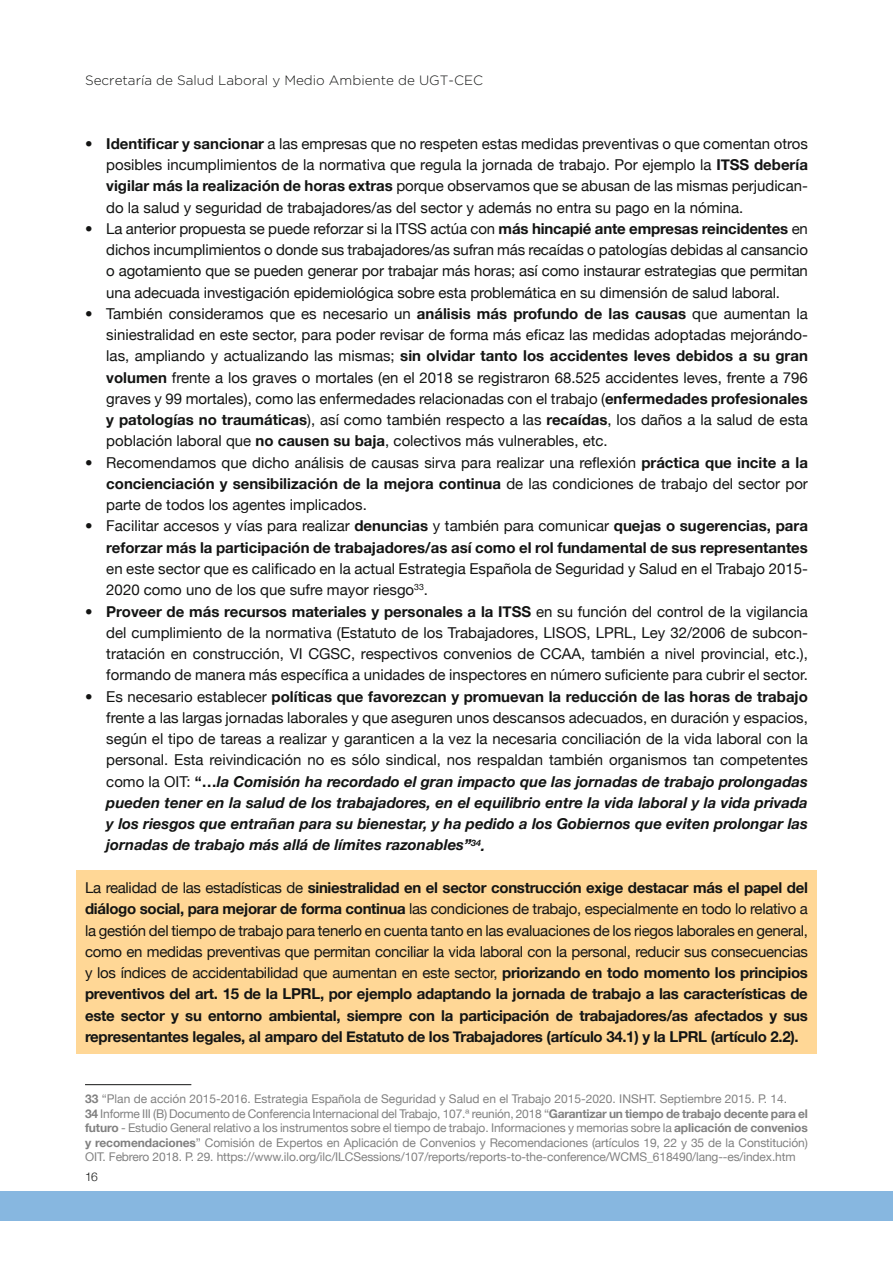
<style>
.page{position:relative;width:893px;height:1263px;background:#fff}
.page>*{position:absolute;margin:0;border:0;box-sizing:border-box;transform-origin:0 0}
.t1{font:15px/21.3px "Helvetica Neue";color:#131413}
.t2{font:700 15px/21.3px "Helvetica Neue";letter-spacing:-.02em;color:#131413;text-align:justify}
.t3{font:300 13.5px "Gotham";color:#131413}
.t4{font:12px/14.4px "Helvetica Neue";letter-spacing:-.01em;color:#818181}
.t5{font:300 12px "Helvetica Neue";color:#131413}
.s1{font-weight:700}
.s2{font-weight:700;font-style:italic}
.s3{font-weight:400}
</style>
<div class="page">
<div style="left:0;top:1191px;width:893px;height:29px;background:#87b7e0"></div>
<div style="left:77px;top:870px;width:740px;height:184px;background:#ffd796"></div>
<hr style="left:85px;top:1084px;width:106px;height:1px;background:#131413">
<p class="t3" style="left:85px;top:72px;width:400px">Secretaría de Salud Laboral y Medio Ambiente de UGT-CEC</p>
<p class="t1" style="left:106px;top:134px;width:703px"><span class="s1">Identificar y sancionar</span> a las empresas que no respeten estas medidas preventivas o que comentan otros posibles incumplimientos de la normativa que regula la jornada de trabajo. Por ejemplo la <span class="s1">ITSS debería vigilar más la realización de horas extras</span> porque observamos que se abusan de las mismas perjudican&shy;do la salud y seguridad de trabajadores/as del sector y además no entra su pago en la nómina.<br>La anterior propuesta se puede reforzar si la ITSS actúa con <span class="s1">más hincapié ante empresas reincidentes</span> en dichos incumplimientos o donde sus trabajadores/as sufran más recaídas o patologías debidas al cansancio o agotamiento que se pueden generar por trabajar más horas; así como instaurar estrategias que permitan una adecuada investigación epidemiológica sobre esta problemática en su dimensión de salud laboral.<br>También consideramos que es necesario un <span class="s1">análisis más profundo de las causas</span> que aumentan la siniestralidad en este sector, para poder revisar de forma más eficaz las medidas adoptadas mejorándo&shy;las, ampliando y actualizando las mismas; <span class="s1">sin olvidar tanto los accidentes leves debidos a su gran volumen</span> frente a los graves o mortales (en el 2018 se registraron 68.525 accidentes leves, frente a 796 graves y 99 mortales), como las enfermedades relacionadas con el trabajo (<span class="s1">enfermedades profesionales y patologías no traumáticas</span>), así como también respecto a las <span class="s1">recaídas</span>, los daños a la salud de esta población laboral que <span class="s1">no causen su baja</span>, colectivos más vulnerables, etc.<br>Recomendamos que dicho análisis de causas sirva para realizar una reflexión <span class="s1">práctica que incite a la concienciación y sensibilización de la mejora continua</span> de las condiciones de trabajo del sector por parte de todos los agentes implicados.<br>Facilitar accesos y vías para realizar <span class="s1">denuncias</span> y también para comunicar <span class="s1">quejas o sugerencias, para reforzar más la participación de trabajadores/as así como el rol fundamental de sus representantes</span></p>
<p class="t1" style="left:106px;top:559px;width:703px">en este sector que es calificado en la actual Estrategia Española de Seguridad y Salud en el Trabajo 2015- 2020 como uno de los que sufre mayor riesgo<sup>33</sup>.<br><span class="s1">Proveer de más recursos materiales y personales a la ITSS</span> en su función del control de la vigilancia del cumplimiento de la normativa (Estatuto de los Trabajadores, LISOS, LPRL, Ley 32/2006 de subcon&shy;tratación en construcción, VI CGSC, respectivos convenios de CCAA, también a nivel provincial, etc.), formando de manera más específica a unidades de inspectores en número suficiente para cubrir el sector.<br>Es necesario establecer <span class="s1">políticas que favorezcan y promuevan la reducción de las horas de trabajo </span>frente a las largas jornadas laborales y que aseguren unos descansos adecuados, en duración y espacios, según el tipo de tareas a realizar y garanticen a la vez la necesaria conciliación de la vida laboral con la personal. Esta reivindicación no es sólo sindical, nos respaldan también organismos tan competentes como la OIT: <span class="s1">“…</span><span class="s2">la Comisión ha recordado el gran impacto que las jornadas de trabajo prolongadas pueden tener en la salud de los trabajadores, en el equilibrio entre la vida laboral y la vida privada y los riesgos que entrañan para su bienestar, y ha pedido a los Gobiernos que eviten prolongar las jornadas de trabajo más allá de límites razonables”</span><sup>34</sup><span class="s2">.</span></p>
<p class="t2" style="left:85px;top:877px;width:724px"><span class="s3">La realidad de las estadísticas de</span> siniestralidad en el sector construcción exige destacar más el papel del diálogo social, para mejorar de forma continua <span class="s3">las condiciones de trabajo, especialmente en todo lo relativo a la gestión del tiempo de trabajo para tenerlo en cuenta tanto en las evaluaciones de los riegos laborales en general, como en medidas preventivas que permitan conciliar la vida laboral con la personal, reducir sus consecuencias y los índices de accidentabilidad que aumentan en este sector,</span> priorizando en todo momento los principios preventivos del art. 15 de la LPRL, por ejemplo adaptando la jornada de trabajo a las características de este sector y su entorno ambiental, siempre con la participación de trabajadores/as afectados y sus representantes legales, al amparo del Estatuto de los Trabajadores (artículo 34.1) y la LPRL (artículo 2.2).</p>
<p class="t4" style="left:85px;top:1092px;width:724px"><span class="s1">33</span> “Plan de acción 2015-2016. Estrategia Española de Seguridad y Salud en el Trabajo 2015-2020. INSHT. Septiembre 2015. P. 14.<br><span class="s1">34</span> Informe III (B) Documento de Conferencia Internacional del Trabajo, 107.ª reunión, 2018 “<span class="s1">Garantizar un tiempo de trabajo decente para el futuro</span> - Estudio General relativo a los instrumentos sobre el tiempo de trabajo. Informaciones y memorias sobre la <span class="s1">aplicación de convenios y recomendaciones</span>” Comisión de Expertos en Aplicación de Convenios y Recomendaciones (artículos 19, 22 y 35 de la Constitución)<br>OIT. Febrero 2018. P. 29. https://www.ilo.org/ilc/ILCSessions/107/reports/reports-to-the-conference/WCMS_618490/lang--es/index.htm</p>
<p class="t5" style="left:85px;top:1167px;width:14px">16</p>
</div>
